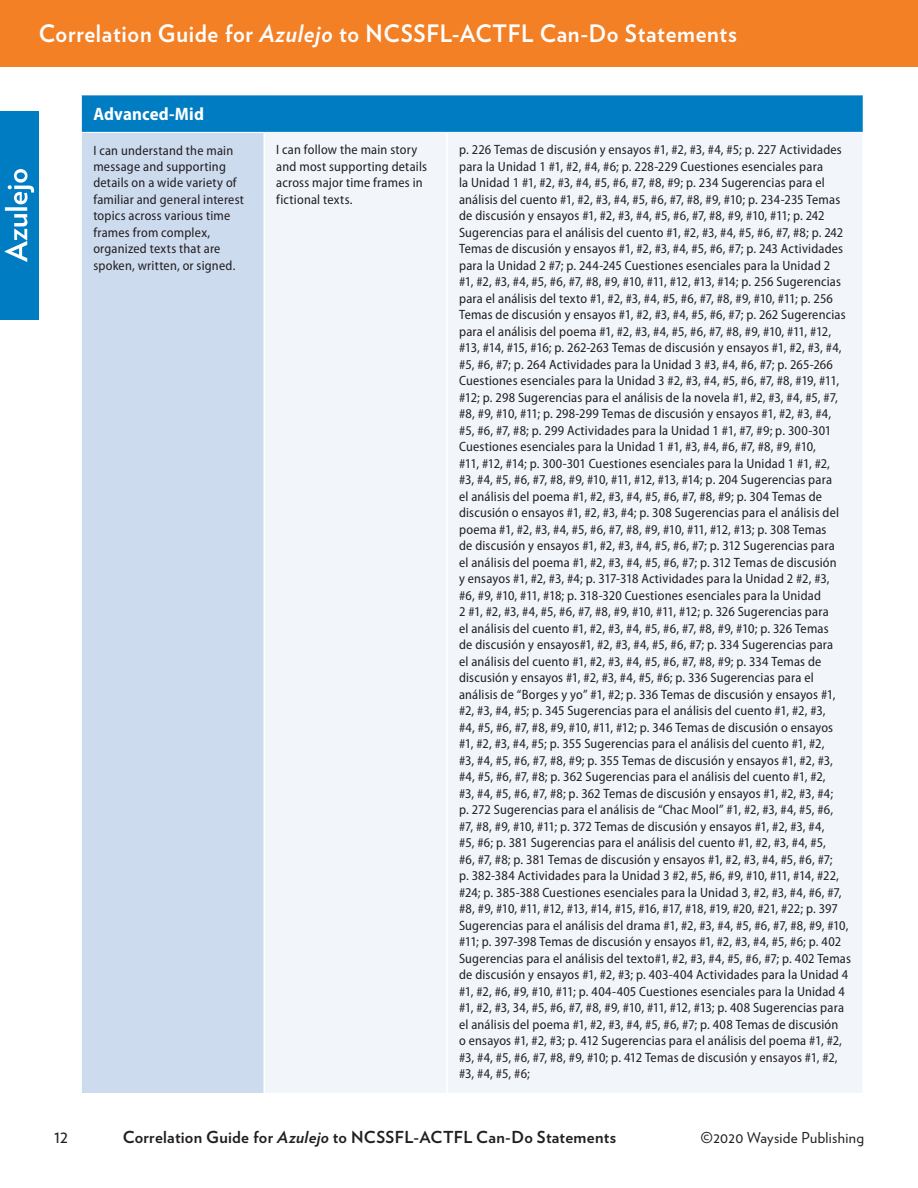
<style>
.page{position:relative;width:918px;height:1188px;background:#fff}
.page>*{position:absolute;margin:0;border:0;box-sizing:border-box;transform-origin:0 0}
.t1{font:700 24px "Verlag";letter-spacing:.03em;color:#fff;scale:.95 1}
.t2{font:700 semi-condensed 18px "Myriad Pro";letter-spacing:.01em;color:#fff}
.t3{font:18px "Verlag";color:#231f20}
.t4{font:700 16.5px "Verlag";letter-spacing:.02em;color:#231f20}
.t5{font:15px "Verlag";letter-spacing:.02em;color:#231f20}
.t6{font:semi-condensed 13.5px/16.5px "Myriad Pro";letter-spacing:.015em;color:#231f20}
.s1{font-style:italic}
</style>
<div class="page">
<div style="left:0;top:0;width:918px;height:67px;background:#f48026"></div>
<div style="left:0;top:111px;width:39px;height:209px;background:#007cc2"></div>
<svg style="left:5px;top:169px;width:29px;height:93px"></svg>
<div style="left:81px;top:95px;width:782px;height:37px;background:#007cc2"></div>
<div style="left:81px;top:132px;width:183px;height:962px;background:#cddbef"></div>
<div style="left:265px;top:133px;width:597px;height:960px;background:#f2f6fb"></div>
<hr style="left:81px;top:133px;width:1px;height:960px;background:#fff">
<hr style="left:263px;top:133px;width:2px;height:960px;background:#fff">
<hr style="left:446px;top:133px;width:2px;height:960px;background:#fff">
<hr style="left:81px;top:132px;width:183px;height:1px;background:#fff">
<hr style="left:81px;top:1093px;width:183px;height:1px;background:#fff">
<hr style="left:81px;top:95px;width:1px;height:37px;background:#fff">
<h1 class="t1" style="left:39px;top:15px;width:736px">Correlation Guide for <span class="s1">Azulejo</span> to NCSSFL-ACTFL Can-Do Statements</h1>
<h2 class="t2" style="left:93px;top:104px;width:112px">Advanced-Mid</h2>
<p class="t6" style="left:93px;top:142px;width:152px">I can understand the main message and supporting details on a wide variety of familiar and general interest topics across various time frames from complex, organized texts that are spoken, written, or signed.</p>
<p class="t6" style="left:276px;top:142px;width:152px">I can follow the main story and most supporting details across major time frames in fictional texts.</p>
<p class="t6" style="left:459px;top:142px;width:393px">p. 226 Temas de discusión y ensayos #1, #2, #3, #4, #5; p. 227 Actividades para la Unidad 1 #1, #2, #4, #6; p. 228-229 Cuestiones esenciales para<br>la Unidad 1 #1, #2, #3, #4, #5, #6, #7, #8, #9; p. 234 Sugerencias para el análisis del cuento #1, #2, #3, #4, #5, #6, #7, #8, #9, #10; p. 234-235 Temas de discusión y ensayos #1, #2, #3, #4, #5, #6, #7, #8, #9, #10, #11; p. 242<br>Sugerencias para el análisis del cuento #1, #2, #3, #4, #5, #6, #7, #8; p. 242<br>Temas de discusión y ensayos #1, #2, #3, #4, #5, #6, #7; p. 243 Actividades para la Unidad 2 #7; p. 244-245 Cuestiones esenciales para la Unidad 2<br>#1, #2, #3, #4, #5, #6, #7, #8, #9, #10, #11, #12, #13, #14; p. 256 Sugerencias para el análisis del texto #1, #2, #3, #4, #5, #6, #7, #8, #9, #10, #11; p. 256<br>Temas de discusión y ensayos #1, #2, #3, #4, #5, #6, #7; p. 262 Sugerencias para el análisis del poema #1, #2, #3, #4, #5, #6, #7, #8, #9, #10, #11, #12, #13, #14, #15, #16; p. 262-263 Temas de discusión y ensayos #1, #2, #3, #4, #5, #6, #7; p. 264 Actividades para la Unidad 3 #3, #4, #6, #7; p. 265-266<br>Cuestiones esenciales para la Unidad 3 #2, #3, #4, #5, #6, #7, #8, #19, #11, #12; p. 298 Sugerencias para el análisis de la novela #1, #2, #3, #4, #5, #7, #8, #9, #10, #11; p. 298-299 Temas de discusión y ensayos #1, #2, #3, #4,<br>#5, #6, #7, #8; p. 299 Actividades para la Unidad 1 #1, #7, #9; p. 300-301<br>Cuestiones esenciales para la Unidad 1 #1, #3, #4, #6, #7, #8, #9, #10,<br>#11, #12, #14; p. 300-301 Cuestiones esenciales para la Unidad 1 #1, #2,<br>#3, #4, #5, #6, #7, #8, #9, #10, #11, #12, #13, #14; p. 204 Sugerencias para<br>el análisis del poema #1, #2, #3, #4, #5, #6, #7, #8, #9; p. 304 Temas de discusión o ensayos #1, #2, #3, #4; p. 308 Sugerencias para el análisis del poema #1, #2, #3, #4, #5, #6, #7, #8, #9, #10, #11, #12, #13; p. 308 Temas<br>de discusión y ensayos #1, #2, #3, #4, #5, #6, #7; p. 312 Sugerencias para<br>el análisis del poema #1, #2, #3, #4, #5, #6, #7; p. 312 Temas de discusión<br>y ensayos #1, #2, #3, #4; p. 317-318 Actividades para la Unidad 2 #2, #3,<br>#6, #9, #10, #11, #18; p. 318-320 Cuestiones esenciales para la Unidad<br>2 #1, #2, #3, #4, #5, #6, #7, #8, #9, #10, #11, #12; p. 326 Sugerencias para<br>el análisis del cuento #1, #2, #3, #4, #5, #6, #7, #8, #9, #10; p. 326 Temas<br>de discusión y ensayos#1, #2, #3, #4, #5, #6, #7; p. 334 Sugerencias para<br>el análisis del cuento #1, #2, #3, #4, #5, #6, #7, #8, #9; p. 334 Temas de discusión y ensayos #1, #2, #3, #4, #5, #6; p. 336 Sugerencias para el análisis de “Borges y yo” #1, #2; p. 336 Temas de discusión y ensayos #1, #2, #3, #4, #5; p. 345 Sugerencias para el análisis del cuento #1, #2, #3,<br>#4, #5, #6, #7, #8, #9, #10, #11, #12; p. 346 Temas de discusión o ensayos #1, #2, #3, #4, #5; p. 355 Sugerencias para el análisis del cuento #1, #2,<br>#3, #4, #5, #6, #7, #8, #9; p. 355 Temas de discusión y ensayos #1, #2, #3, #4, #5, #6, #7, #8; p. 362 Sugerencias para el análisis del cuento #1, #2,<br>#3, #4, #5, #6, #7, #8; p. 362 Temas de discusión y ensayos #1, #2, #3, #4;<br>p. 272 Sugerencias para el análisis de “Chac Mool” #1, #2, #3, #4, #5, #6,<br>#7, #8, #9, #10, #11; p. 372 Temas de discusión y ensayos #1, #2, #3, #4,<br>#5, #6; p. 381 Sugerencias para el análisis del cuento #1, #2, #3, #4, #5,<br>#6, #7, #8; p. 381 Temas de discusión y ensayos #1, #2, #3, #4, #5, #6, #7;<br>p. 382-384 Actividades para la Unidad 3 #2, #5, #6, #9, #10, #11, #14, #22, #24; p. 385-388 Cuestiones esenciales para la Unidad 3, #2, #3, #4, #6, #7, #8, #9, #10, #11, #12, #13, #14, #15, #16, #17, #18, #19, #20, #21, #22; p. 397<br>Sugerencias para el análisis del drama #1, #2, #3, #4, #5, #6, #7, #8, #9, #10, #11; p. 397-398 Temas de discusión y ensayos #1, #2, #3, #4, #5, #6; p. 402<br>Sugerencias para el análisis del texto#1, #2, #3, #4, #5, #6, #7; p. 402 Temas de discusión y ensayos #1, #2, #3; p. 403-404 Actividades para la Unidad 4 #1, #2, #6, #9, #10, #11; p. 404-405 Cuestiones esenciales para la Unidad 4 #1, #2, #3, 34, #5, #6, #7, #8, #9, #10, #11, #12, #13; p. 408 Sugerencias para el análisis del poema #1, #2, #3, #4, #5, #6, #7; p. 408 Temas de discusión<br>o ensayos #1, #2, #3; p. 412 Sugerencias para el análisis del poema #1, #2, #3, #4, #5, #6, #7, #8, #9, #10; p. 412 Temas de discusión y ensayos #1, #2, #3, #4, #5, #6;</p>
<h2 class="t3" style="left:54px;top:1126px;width:16px">12</h2>
<p class="t4" style="left:123px;top:1124px;width:495px">Correlation Guide for <span class="s1">Azulejo</span> to NCSSFL-ACTFL Can-Do Statements</p>
<p class="t5" style="left:701px;top:1129px;width:165px">©2020 Wayside Publishing</p>
</div>
